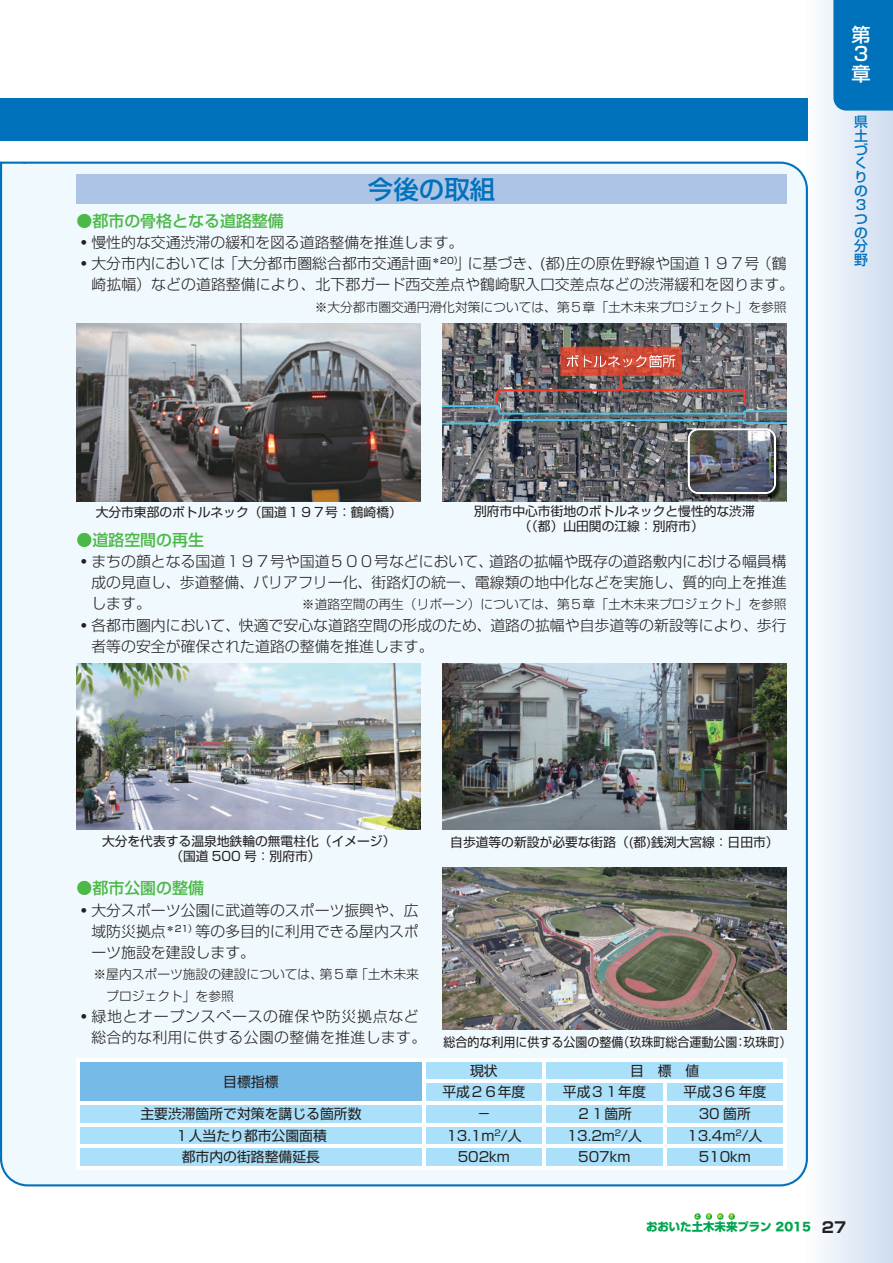
<style>
.page{position:relative;width:893px;height:1263px;background:#fff}
.page>*{position:absolute;margin:0;border:0;box-sizing:border-box;transform-origin:0 0}
.t1{font:500 25.5px "Shin Go Pr 6";color:#0072bc}
.t2{font:500 19.2px/19.2px "Shin Go Pr 6";color:#fff;text-align:justify}
.t3{font:500 15.9px "Shin Go Pr 6";color:#4cb848}
.t4{font:300 14.85px/21.3px "Shin Go Pr 6";color:#231f20;text-align:justify}
.t5{font:300 14.85px/21.3px "Shin Go Pr 6";letter-spacing:.035em;color:#231f20}
.t6{font:700 14.85px "Shin Go Pr 6";color:#231f20}
.t7{font:13.8px "Shin Go Pr 6";color:#231f20}
.t8{font:500 13.8px/13.8px "Shin Go Pr 6";color:#0072bc;text-align:justify}
.t9{font:12.75px/14.9px "Shin Go Pr 6";color:#231f20;text-align:center}
.t10{font:300 12.75px/21.3px "Shin Go Pr 6";color:#231f20}
.t11{font:12.75px "Shin Go Pr 6";color:#231f20;scale:.94 1}
.t12{font:800 11.4px "Shin Go Pr 6";color:#00a54f}
.t13{font:700 4.8px "Shin Go Pr 6";color:#fff101}
.s1{font-weight:800}
.s2{font-family:"Hira Kaku Std W8";font-weight:400}
</style>
<div class="page">
<div style="left:806px;top:0;width:87px;height:1263px;background:linear-gradient(to right,#fcfefe,#cedcf0)"></div>
<svg style="left:694px;top:1213px;width:7px;height:7px"></svg>
<div style="left:706px;top:1213px;width:6px;height:7px;background:#00a54f;border-radius:50%"></div>
<div style="left:717px;top:1213px;width:6px;height:7px;background:#00a54f;border-radius:50%"></div>
<div style="left:728px;top:1213px;width:7px;height:7px;background:#00a54f;border-radius:50%"></div>
<div style="left:0;top:162px;width:808px;height:1024px;background:#f0f9fd"></div>
<div style="left:0;top:98px;width:808px;height:42px;background:#0072bc"></div>
<div style="left:833px;top:0;width:60px;height:111px;background:#0072bc"></div>
<div style="left:77px;top:1058px;width:347px;height:45px;background:#76bae7"></div>
<div style="left:424px;top:1058px;width:120px;height:23px;background:#aae0f9"></div>
<div style="left:544px;top:1058px;width:241px;height:23px;background:#aae0f9"></div>
<div style="left:424px;top:1081px;width:120px;height:22px;background:#aae0f9"></div>
<div style="left:544px;top:1081px;width:121px;height:22px;background:#aae0f9"></div>
<div style="left:665px;top:1081px;width:122px;height:22px;background:#aae0f9"></div>
<div style="left:77px;top:1103px;width:347px;height:21px;background:#aae0f9"></div>
<div style="left:424px;top:1103px;width:120px;height:21px;background:#aae0f9"></div>
<div style="left:544px;top:1103px;width:121px;height:21px;background:#aae0f9"></div>
<div style="left:665px;top:1103px;width:122px;height:21px;background:#aae0f9"></div>
<div style="left:77px;top:1124px;width:347px;height:22px;background:#aae0f9"></div>
<div style="left:424px;top:1124px;width:120px;height:22px;background:#aae0f9"></div>
<div style="left:544px;top:1124px;width:121px;height:22px;background:#aae0f9"></div>
<div style="left:665px;top:1124px;width:122px;height:22px;background:#aae0f9"></div>
<div style="left:77px;top:1146px;width:347px;height:23px;background:#aae0f9"></div>
<div style="left:424px;top:1146px;width:120px;height:23px;background:#aae0f9"></div>
<div style="left:544px;top:1146px;width:121px;height:23px;background:#aae0f9"></div>
<div style="left:665px;top:1146px;width:122px;height:23px;background:#aae0f9"></div>
<hr style="left:77px;top:1058px;width:3px;height:111px;background:#fff">
<hr style="left:422px;top:1058px;width:3px;height:111px;background:#fff">
<hr style="left:543px;top:1058px;width:3px;height:111px;background:#fff">
<hr style="left:663px;top:1080px;width:3px;height:89px;background:#fff">
<hr style="left:783px;top:1058px;width:4px;height:111px;background:#fff">
<hr style="left:77px;top:1058px;width:710px;height:3px;background:#fff">
<hr style="left:422px;top:1080px;width:365px;height:3px;background:#fff">
<hr style="left:77px;top:1101px;width:710px;height:3px;background:#fff">
<hr style="left:77px;top:1123px;width:710px;height:3px;background:#fff">
<hr style="left:77px;top:1144px;width:710px;height:4px;background:#fff">
<hr style="left:77px;top:1166px;width:710px;height:3px;background:#fff">
<div style="left:77px;top:174px;width:710px;height:30px;background:#adc4e5"></div>
<img style="left:77px;top:323px;width:344px;height:179px">
<img style="left:442px;top:323px;width:345px;height:179px">
<img style="left:560px;top:347px;width:122px;height:29px">
<img style="left:662px;top:355px;width:14px;height:12px">
<svg style="left:566px;top:355px;width:96px;height:13px"></svg>
<img style="left:77px;top:663px;width:344px;height:166px">
<img style="left:442px;top:663px;width:345px;height:166px">
<img style="left:442px;top:867px;width:345px;height:162px">
<img style="left:685px;top:494px;width:100px;height:9px">
<img style="left:442px;top:376px;width:345px;height:118px">
<img style="left:690px;top:430px;width:84px;height:62px">
<h1 class="t1" style="left:368px;top:168px;width:129px">今後の取組</h1>
<p class="t3" style="left:77px;top:208px;width:209px">●都市の骨格となる道路整備</p>
<p class="t4" style="left:77px;top:230px;width:388px"><span class="s1">・</span>慢性的な交通渋滞の緩和を図る道路整備を推進します。</p>
<p class="t4" style="left:77px;top:252px;width:712px"><span class="s1">・</span>大分市内においては「大分都市圏総合都市交通計画<sup>＊20）</sup>」に基づき、(都)庄の原佐野線や国道１９７号（鶴</p>
<p class="t4" style="left:91px;top:273px;width:704px">崎拡幅）などの道路整備により、北下郡ガード西交差点や鶴崎駅入口交差点などの渋滞緩和を図ります。</p>
<p class="t10" style="left:315px;top:295px;width:473px">※大分都市圏交通円滑化対策については、第５章「土木未来プロジェクト」を参照</p>
<p class="t2" style="left:851px;top:24px;width:21px">第３章</p>
<p class="t8" style="left:854px;top:114px;width:15px">県土づくりの３つの分野</p>
<p class="t9" style="left:474px;top:503px;width:282px">別府市中心市街地のボトルネックと慢性的な渋滞（（都）山田関の江線：別府市）</p>
<p class="t9" style="left:96px;top:504px;width:308px">大分市東部のボトルネック（国道１９７号：鶴崎橋）</p>
<p class="t3" style="left:77px;top:526px;width:129px">●道路空間の再生</p>
<p class="t4" style="left:91px;top:549px;width:697px;text-indent:-15px"><span class="s1">・</span>まちの顔となる国道１９７号や国道５００号などにおいて、道路の拡幅や既存の道路敷内における幅員構成の見直し、歩道整備、バリアフリー化、街路灯の統一、電線類の地中化などを実施し、質的向上を推進します。</p>
<p class="t10" style="left:302px;top:593px;width:486px">※道路空間の再生（リボーン）については、第５章「土木未来プロジェクト」を参照</p>
<p class="t4" style="left:91px;top:613px;width:697px;text-indent:-15px"><span class="s1">・</span>各都市圏内において、快適で安心な道路空間の形成のため、道路の拡幅や自歩道等の新設等により、歩行者等の安全が確保された道路の整備を推進します。</p>
<p class="t9" style="left:102px;top:832px;width:295px">大分を代表する温泉地鉄輪の無電柱化（イメージ）（国道 500 号：別府市）</p>
<p class="t9" style="left:450px;top:834px;width:330px">自歩道等の新設が必要な街路（(都)銭渕大宮線：日田市）</p>
<p class="t3" style="left:77px;top:875px;width:129px">●都市公園の整備</p>
<p class="t4" style="left:91px;top:898px;width:329px;text-indent:-15px"><span class="s1">・</span>大分スポーツ公園に武道等のスポーツ振興や、広域防災拠点<sup>＊21）</sup>等の多目的に利用できる屋内スポーツ施設を建設します。</p>
<p class="t10" style="left:106px;top:963px;width:327px;text-indent:-13px">※屋内スポーツ施設の建設については、第５章「土木未来　プロジェクト」を参照</p>
<p class="t5" style="left:91px;top:1004px;width:336px;text-indent:-15px"><span class="s1">・</span>緑地とオープンスペースの確保や防災拠点など総合的な利用に供する公園の整備を推進します。</p>
<p class="t7" style="left:223px;top:1070px;width:57px">目標指標</p>
<p class="t11" style="left:444px;top:1032px;width:371px">総合的な利用に供する公園の整備（玖珠町総合運動公園：玖珠町）</p>
<p class="t7" style="left:470px;top:1059px;width:29px">現状</p>
<p class="t7" style="left:630px;top:1059px;width:71px">目　標　値</p>
<p class="t7" style="left:442px;top:1081px;width:84px">平成２６年度</p>
<p class="t7" style="left:563px;top:1081px;width:84px">平成３１年度</p>
<p class="t7" style="left:683px;top:1081px;width:85px">平成３6 年度</p>
<p class="t7" style="left:140px;top:1102px;width:223px">主要渋滞箇所で対策を講じる箇所数</p>
<p class="t7" style="left:477px;top:1102px;width:15px">−</p>
<p class="t7" style="left:577px;top:1102px;width:57px">２１箇所</p>
<p class="t7" style="left:699px;top:1102px;width:54px">30 箇所</p>
<p class="t7" style="left:175px;top:1124px;width:154px">１人当たり都市公園面積</p>
<p class="t7" style="left:446px;top:1124px;width:77px">13.1m<sup>2</sup>/人</p>
<p class="t7" style="left:567px;top:1124px;width:77px">13.2m<sup>2</sup>/人</p>
<p class="t7" style="left:687px;top:1124px;width:77px">13.4m<sup>2</sup>/人</p>
<p class="t7" style="left:182px;top:1146px;width:140px">都市内の街路整備延長</p>
<p class="t7" style="left:458px;top:1146px;width:54px">502km</p>
<p class="t7" style="left:578px;top:1146px;width:54px">507km</p>
<p class="t7" style="left:699px;top:1146px;width:54px">510km</p>
<p class="t13" style="left:695px;top:1212px;width:6px">と</p>
<p class="t13" style="left:707px;top:1212px;width:6px">き</p>
<p class="t13" style="left:718px;top:1212px;width:6px">め</p>
<p class="t13" style="left:729px;top:1212px;width:6px">き</p>
<p class="t12" style="left:646px;top:1217px;width:166px">おおいた土木未来プラン <span class="s2">2015</span></p>
<p class="t6" style="left:822px;top:1215px;width:26px">27</p>
</div>
